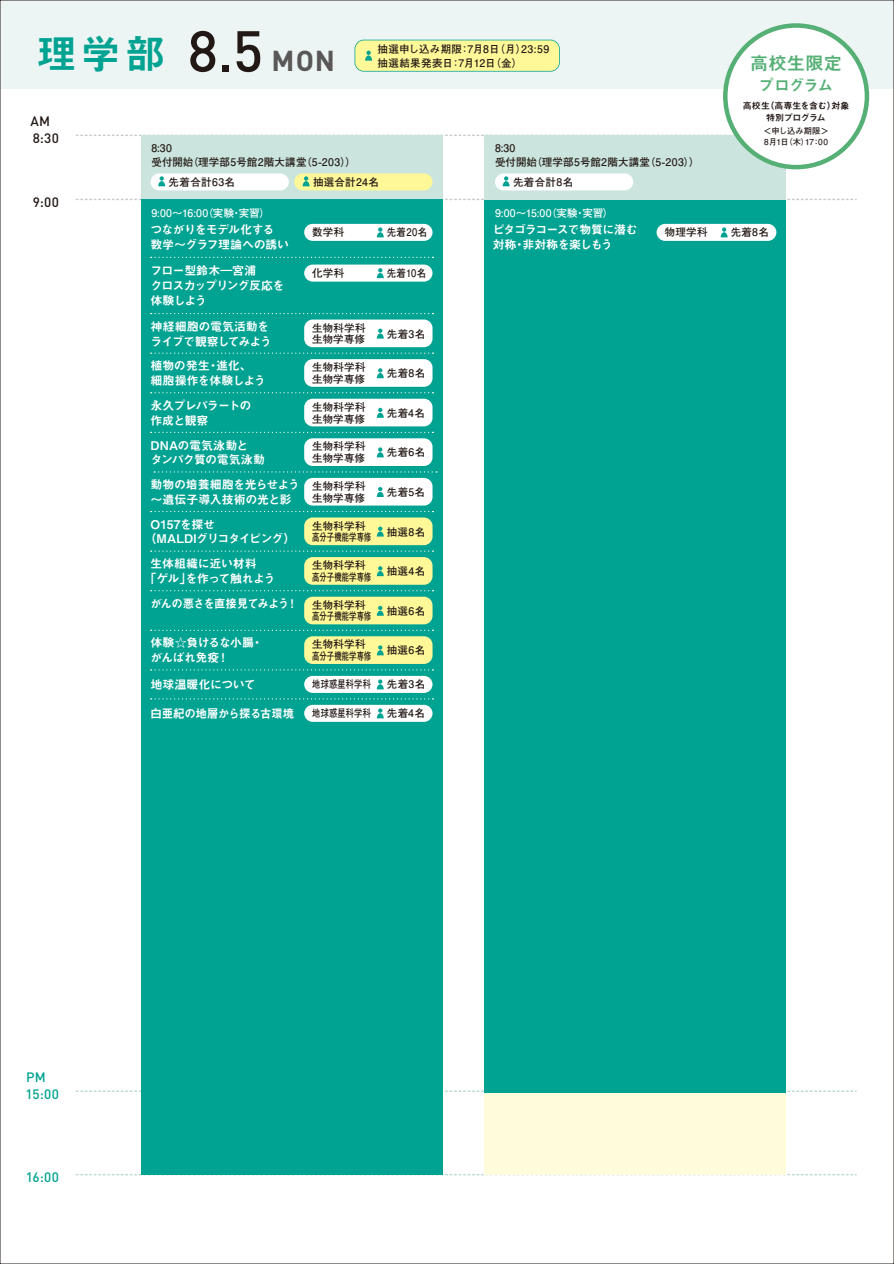
<style>
.page{position:relative;width:894px;height:1264px;background:#fff}
.page>*{position:absolute;margin:0;border:0;box-sizing:border-box;transform-origin:0 0}
.t1{font:40.5px "Midashi Go Pro MB31";color:#00a291}
.t2{font:18.15px "Midashi Go Pro MB31";letter-spacing:.01em;color:#56b076}
.t3{font:15.3px "Midashi Go Pro MB31";letter-spacing:-.05em;color:#56b076}
.t4{font:500 13.5px "DIN Pro";letter-spacing:.015em;color:#00a291}
.t5{font:500 13.5px "DIN Pro";color:#221815}
.t6{font:12px/14.7px "Midashi Go Pro MB31";letter-spacing:-.045em;color:#fff}
.t7{font:12px/14.7px "Midashi Go Pro MB31";letter-spacing:-.065em;color:#fff}
.t8{font:12px/14.7px "Midashi Go Pro MB31";letter-spacing:-.02em;color:#fff}
.t9{font:12px/14.7px "Midashi Go Pro MB31";letter-spacing:-.07em;color:#fff}
.t10{font:12px/14.7px "Midashi Go Pro MB31";letter-spacing:-.025em;color:#fff}
.t11{font:12px "Midashi Go Pro MB31";letter-spacing:-.08em;color:#fff;scale:.95 1}
.t12{font:12px "Midashi Go Pro MB31";letter-spacing:-.02em;color:#fff;scale:.95 1}
.t13{font:700 10.5px/11.7px "Futo Go B101 Pr 6";letter-spacing:.025em;color:#221815}
.t14{font:700 10.5px "Futo Go B101 Pr 6";letter-spacing:.02em;color:#fff}
.t15{font:700 10.5px "Futo Go B101 Pr 6";letter-spacing:.025em;color:#221815;scale:.78 1}
.t16{font:700 10.5px "Futo Go B101 Pr 6";letter-spacing:.025em;color:#221815;scale:.9 1}
.t17{font:9px/12px "Midashi Go Pro MB31";letter-spacing:-.03em;color:#221815;text-align:center}
.t18{font:700 8.25px/10.9px "Futo Go B101 Pr 6";letter-spacing:-.025em;color:#221815}
.s1{font-family:"DIN Pro";font-weight:500;font-size:57px;color:#221815}
.s2{font-family:"DIN";font-weight:700;font-size:28.35px;color:#595757}
</style>
<div class="page">
<svg style="left:76px;top:1090px;width:777px;height:1px"></svg>
<svg style="left:76px;top:1173px;width:777px;height:2px"></svg>
<svg style="left:76px;top:199px;width:777px;height:1px"></svg>
<svg style="left:76px;top:135px;width:779px;height:1px"></svg>
<div style="left:0;top:0;width:893px;height:89px;background:#ecf5f3"></div>
<div style="left:484px;top:135px;width:302px;height:1039px;background:#fffcdb"></div>
<div style="left:484px;top:177px;width:302px;height:914px;background:#00a291"></div>
<div style="left:484px;top:135px;width:302px;height:64px;background:#cbe4de"></div>
<div style="left:656px;top:224px;width:120px;height:17px;background:#fff;border-radius:9px"></div>
<svg style="left:720px;top:227px;width:7px;height:10px"></svg>
<div style="left:141px;top:135px;width:301px;height:64px;background:#cbe4de"></div>
<div style="left:141px;top:199px;width:301px;height:975px;background:#00a291"></div>
<div style="left:304px;top:224px;width:128px;height:17px;background:#fff;border-radius:9px"></div>
<svg style="left:377px;top:227px;width:6px;height:10px"></svg>
<div style="left:304px;top:264px;width:128px;height:17px;background:#fff;border-radius:9px"></div>
<svg style="left:377px;top:268px;width:6px;height:10px"></svg>
<div style="left:304px;top:319px;width:128px;height:28px;background:#fff;border-radius:9px"></div>
<svg style="left:377px;top:328px;width:6px;height:10px"></svg>
<div style="left:304px;top:359px;width:128px;height:28px;background:#fff;border-radius:9px"></div>
<svg style="left:377px;top:368px;width:6px;height:10px"></svg>
<div style="left:304px;top:398px;width:128px;height:28px;background:#fff;border-radius:9px"></div>
<svg style="left:377px;top:408px;width:6px;height:10px"></svg>
<div style="left:304px;top:438px;width:128px;height:28px;background:#fff;border-radius:9px"></div>
<svg style="left:377px;top:447px;width:6px;height:10px"></svg>
<div style="left:304px;top:478px;width:128px;height:27px;background:#fff;border-radius:9px"></div>
<svg style="left:377px;top:487px;width:6px;height:10px"></svg>
<div style="left:304px;top:517px;width:128px;height:28px;background:#fff899;border-radius:9px"></div>
<svg style="left:377px;top:526px;width:6px;height:10px"></svg>
<div style="left:304px;top:557px;width:128px;height:27px;background:#fff899;border-radius:9px"></div>
<svg style="left:377px;top:566px;width:6px;height:10px"></svg>
<div style="left:304px;top:596px;width:128px;height:28px;background:#fff899;border-radius:9px"></div>
<svg style="left:377px;top:605px;width:6px;height:10px"></svg>
<div style="left:304px;top:636px;width:128px;height:28px;background:#fff899;border-radius:9px"></div>
<svg style="left:377px;top:645px;width:6px;height:10px"></svg>
<div style="left:304px;top:675px;width:128px;height:17px;background:#fff;border-radius:9px"></div>
<svg style="left:377px;top:679px;width:6px;height:10px"></svg>
<div style="left:304px;top:704px;width:128px;height:17px;background:#fff;border-radius:9px"></div>
<svg style="left:377px;top:708px;width:6px;height:10px"></svg>
<div style="left:354px;top:40px;width:205px;height:32px;border:2px solid #00a291;border-radius:9px"></div>
<div style="left:355px;top:40px;width:204px;height:31px;background:#fff899;border-radius:9px"></div>
<svg style="left:365px;top:51px;width:7px;height:10px"></svg>
<svg style="left:151px;top:257px;width:282px;height:1px"></svg>
<svg style="left:151px;top:313px;width:282px;height:1px"></svg>
<svg style="left:151px;top:352px;width:282px;height:2px"></svg>
<svg style="left:151px;top:392px;width:282px;height:1px"></svg>
<svg style="left:151px;top:431px;width:282px;height:2px"></svg>
<svg style="left:154px;top:471px;width:283px;height:1px"></svg>
<svg style="left:151px;top:511px;width:282px;height:1px"></svg>
<svg style="left:151px;top:550px;width:282px;height:1px"></svg>
<svg style="left:151px;top:590px;width:282px;height:1px"></svg>
<svg style="left:151px;top:629px;width:282px;height:2px"></svg>
<svg style="left:151px;top:669px;width:282px;height:1px"></svg>
<svg style="left:151px;top:698px;width:282px;height:1px"></svg>
<div style="left:150px;top:173px;width:139px;height:17px;background:#fff;border-radius:9px"></div>
<svg style="left:158px;top:176px;width:7px;height:10px"></svg>
<div style="left:294px;top:173px;width:138px;height:17px;background:#fff899;border-radius:9px"></div>
<svg style="left:302px;top:176px;width:7px;height:10px"></svg>
<div style="left:495px;top:173px;width:138px;height:17px;background:#fff;border-radius:9px"></div>
<svg style="left:502px;top:176px;width:7px;height:10px"></svg>
<div style="left:725px;top:26px;width:141px;height:141px;background:#fff;border-radius:50%"></div>
<div style="left:722px;top:23px;width:147px;height:146px;border:4px solid #56b076;border-radius:50%"></div>
<h1 class="t1" style="left:36px;top:21px;width:300px">理学部 <span class="s1">8.5</span> <span class="s2">MON</span></h1>
<p class="t5" style="left:30px;top:112px;width:21px">AM</p>
<p class="t5" style="left:33px;top:129px;width:28px">8:30</p>
<p class="t13" style="left:151px;top:141px;width:206px;line-height:13.5px">8:30<br>受付開始（理学部5号館2階大講堂（5-203））</p>
<p class="t13" style="left:377px;top:42px;width:173px;line-height:13.5px">抽選申し込み期限：7月8日（月）23:59抽選結果発表日：7月12日（金）</p>
<p class="t13" style="left:495px;top:141px;width:206px;line-height:13.5px">8:30<br>受付開始（理学部5号館2階大講堂（5-203））</p>
<p class="t13" style="left:169px;top:175px;width:68px">先着合計63名</p>
<p class="t13" style="left:313px;top:175px;width:67px">抽選合計24名</p>
<p class="t13" style="left:513px;top:175px;width:62px">先着合計8名</p>
<h2 class="t2" style="left:750px;top:48px;width:93px">高校生限定</h2>
<h3 class="t3" style="left:758px;top:73px;width:76px">プログラム</h3>
<p class="t17" style="left:742px;top:99px;width:108px">高校生（高専生を含む）対象特別プログラム</p>
<p class="t18" style="left:763px;top:125px;width:67px">＜申し込み期限＞<br>8月1日（木）17：00</p>
<p class="t5" style="left:33px;top:193px;width:28px">9:00</p>
<p class="t14" style="left:151px;top:205px;width:120px">9:00～16:00（実験・実習）</p>
<p class="t6" style="left:150px;top:221px;width:140px">つながりをモデル化する数学～グラフ理論への誘い</p>
<p class="t9" style="left:150px;top:262px;width:135px">フロー型鈴木―宮浦<br>クロスカップリング反応を体験しよう</p>
<p class="t6" style="left:150px;top:318px;width:123px">神経細胞の電気活動をライブで観察してみよう</p>
<p class="t8" style="left:150px;top:357px;width:117px">植物の発生・進化、細胞操作を体験しよう</p>
<p class="t7" style="left:150px;top:397px;width:102px">永久プレパラートの作成と観察</p>
<p class="t6" style="left:150px;top:436px;width:116px">DNAの電気泳動と<br>タンパク質の電気泳動</p>
<p class="t10" style="left:150px;top:475px;width:151px">動物の培養細胞を光らせよう～遺伝子導入技術の光と影</p>
<p class="t6" style="left:144px;top:515px;width:153px;text-indent:6px">O157を探せ<br>（MALDIグリコタイピング）</p>
<p class="t6" style="left:144px;top:555px;width:132px;text-indent:6px">生体組織に近い材料<br>「ゲル」を作って触れよう</p>
<p class="t11" style="left:150px;top:593px;width:157px">がんの悪さを直接見てみよう！</p>
<p class="t6" style="left:150px;top:633px;width:114px">体験☆負けるな小腸・がんばれ免疫！</p>
<p class="t8" style="left:150px;top:675px;width:107px">地球温暖化について</p>
<p class="t12" style="left:150px;top:703px;width:153px">白亜紀の地層から探る古環境</p>
<p class="t13" style="left:312px;top:226px;width:34px">数学科</p>
<p class="t16" style="left:387px;top:224px;width:46px">先着20名</p>
<p class="t13" style="left:312px;top:267px;width:34px">化学科</p>
<p class="t16" style="left:387px;top:265px;width:45px">先着10名</p>
<p class="t13" style="left:312px;top:321px;width:55px">生物科学科生物学専修</p>
<p class="t13" style="left:387px;top:327px;width:40px">先着3名</p>
<p class="t13" style="left:312px;top:361px;width:55px">生物科学科生物学専修</p>
<p class="t13" style="left:387px;top:367px;width:40px">先着8名</p>
<p class="t13" style="left:312px;top:400px;width:55px">生物科学科生物学専修</p>
<p class="t13" style="left:387px;top:406px;width:40px">先着4名</p>
<p class="t13" style="left:312px;top:440px;width:55px">生物科学科生物学専修</p>
<p class="t13" style="left:387px;top:446px;width:40px">先着6名</p>
<p class="t13" style="left:312px;top:479px;width:55px">生物科学科生物学専修</p>
<p class="t13" style="left:387px;top:485px;width:40px">先着5名</p>
<p class="t13" style="left:312px;top:519px;width:60px">生物科学科高分子機能学専修</p>
<p class="t13" style="left:387px;top:525px;width:40px">抽選8名</p>
<p class="t13" style="left:312px;top:559px;width:60px">生物科学科高分子機能学専修</p>
<p class="t13" style="left:387px;top:565px;width:40px">抽選4名</p>
<p class="t13" style="left:312px;top:598px;width:60px">生物科学科高分子機能学専修</p>
<p class="t13" style="left:387px;top:604px;width:40px">抽選6名</p>
<p class="t13" style="left:312px;top:638px;width:60px">生物科学科高分子機能学専修</p>
<p class="t13" style="left:387px;top:644px;width:40px">抽選6名</p>
<p class="t15" style="left:312px;top:676px;width:77px">地球惑星科学科</p>
<p class="t13" style="left:387px;top:678px;width:40px">先着3名</p>
<p class="t15" style="left:312px;top:705px;width:77px">地球惑星科学科</p>
<p class="t13" style="left:387px;top:707px;width:40px">先着4名</p>
<p class="t14" style="left:495px;top:205px;width:120px">9:00～15:00（実験・実習）</p>
<p class="t7" style="left:492px;top:221px;width:147px">ピタゴラコースで物質に潜む対称・非対称を楽しもう</p>
<p class="t13" style="left:664px;top:226px;width:44px">物理学科</p>
<p class="t13" style="left:730px;top:226px;width:40px">先着8名</p>
<p class="t4" style="left:26px;top:1067px;width:21px">PM</p>
<p class="t4" style="left:26px;top:1084px;width:35px">15:00</p>
<p class="t4" style="left:26px;top:1167px;width:35px">16:00</p>
</div>
